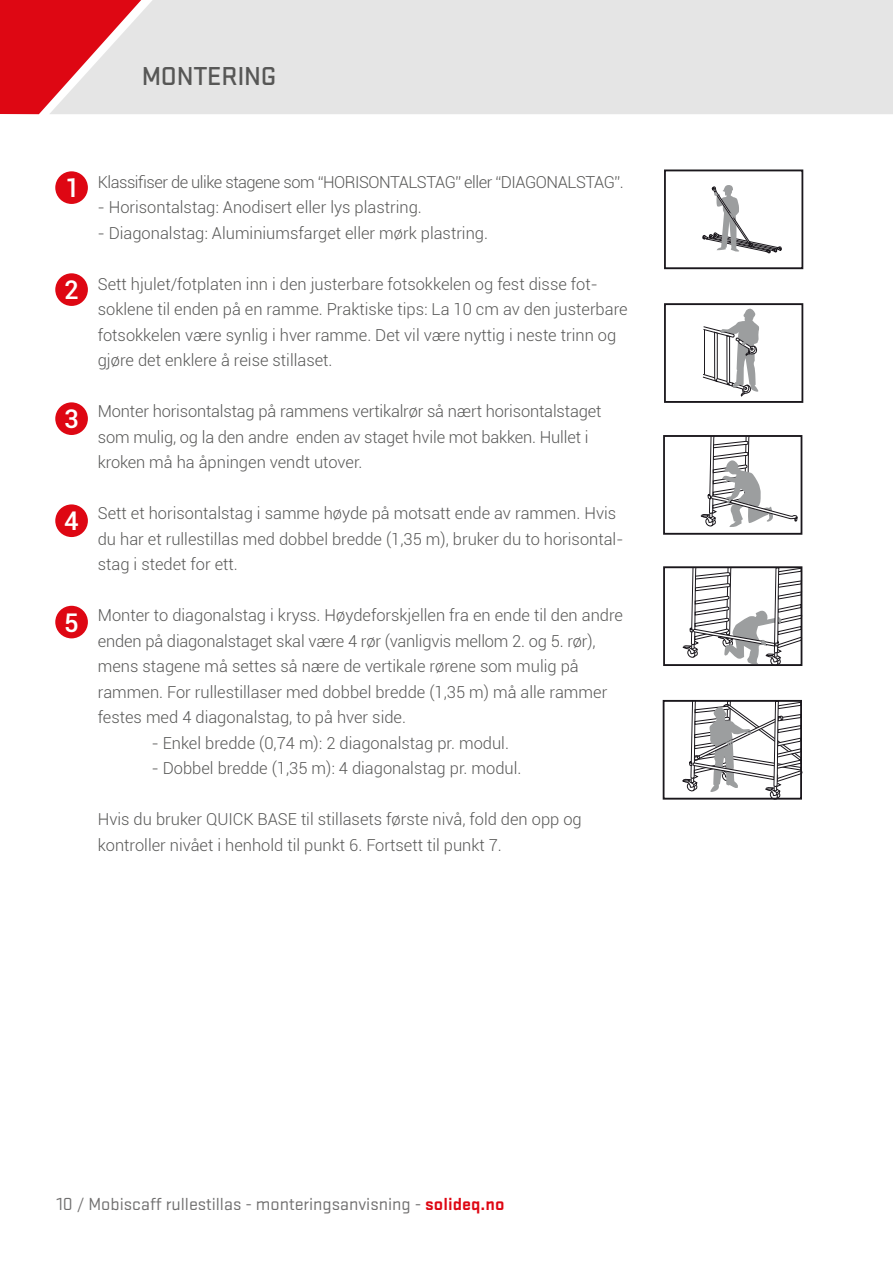
<style>
.page{position:relative;width:893px;height:1263px;background:#fff}
.page>*{position:absolute;margin:0;border:0;box-sizing:border-box;transform-origin:0 0}
.t1{font:500 27px "Stratum No 1";letter-spacing:-.01em;color:#575756}
.t2{font:500 25.8px "Roboto";color:#fff}
.t3{font:18.15px "Stratum No 2";color:#706f6f}
.t4{font:300 16.5px/25.5px "Roboto";color:#575756}
.t5{font:300 16.5px "Roboto";letter-spacing:-.03em;color:#575756}
.s1{font-weight:700;color:#de0713}
</style>
<div class="page">
<div style="left:157px;top:0;width:736px;height:114px;background:#e5e5e5"></div>
<svg style="left:0;top:0;width:157px;height:114px;background:#e2676e"></svg>
<svg style="left:664px;top:169px;width:140px;height:101px"></svg>
<svg style="left:664px;top:303px;width:140px;height:100px"></svg>
<svg style="left:663px;top:435px;width:140px;height:100px"></svg>
<svg style="left:663px;top:566px;width:140px;height:100px"></svg>
<svg style="left:662px;top:699px;width:141px;height:101px"></svg>
<div style="left:55px;top:171px;width:33px;height:33px;background:#de0713;border-radius:50%"></div>
<div style="left:55px;top:273px;width:33px;height:33px;background:#de0713;border-radius:50%"></div>
<div style="left:55px;top:402px;width:33px;height:33px;background:#de0713;border-radius:50%"></div>
<div style="left:55px;top:504px;width:33px;height:33px;background:#de0713;border-radius:50%"></div>
<div style="left:55px;top:606px;width:33px;height:32px;background:#de0713;border-radius:50%"></div>
<h1 class="t1" style="left:142px;top:61px;width:136px">MONTERING</h1>
<h2 class="t2" style="left:65px;top:170px;width:16px">1</h2>
<h2 class="t2" style="left:64px;top:272px;width:16px">2</h2>
<h2 class="t2" style="left:64px;top:401px;width:16px">3</h2>
<h2 class="t2" style="left:64px;top:503px;width:16px">4</h2>
<h2 class="t2" style="left:64px;top:604px;width:16px">5</h2>
<p class="t5" style="left:98px;top:171px;width:527px">Klassifiser de ulike stagene som “HORISONTALSTAG” eller “DIAGONALSTAG”.</p>
<p class="t4" style="left:98px;top:194px;width:326px">- Horisontalstag: Anodisert eller lys plastring.</p>
<p class="t4" style="left:98px;top:220px;width:392px">- Diagonalstag: Aluminiumsfarget eller mørk plastring.</p>
<p class="t4" style="left:98px;top:271px;width:531px">Sett hjulet/fotplaten inn i den justerbare fotsokkelen og fest disse fot&shy;soklene til enden på en ramme. Praktiske tips: La 10 cm av den justerbare fotsokkelen være synlig i hver ramme. Det vil være nyttig i neste trinn og gjøre det enklere å reise stillaset.</p>
<p class="t4" style="left:98px;top:398px;width:505px">Monter horisontalstag på rammens vertikalrør så nært horisontalstaget som mulig, og la den andre enden av staget hvile mot bakken. Hullet i kroken må ha åpningen vendt utover.</p>
<p class="t4" style="left:98px;top:500px;width:527px">Sett et horisontalstag i samme høyde på motsatt ende av rammen. Hvis du har et rullestillas med dobbel bredde (1,35 m), bruker du to horisontal&shy;stag i stedet for ett.</p>
<p class="t4" style="left:98px;top:602px;width:527px">Monter to diagonalstag i kryss. Høydeforskjellen fra en ende til den andre enden på diagonalstaget skal være 4 rør (vanligvis mellom 2. og 5. rør), mens stagene må settes så nære de vertikale rørene som mulig på rammen. For rullestillaser med dobbel bredde (1,35 m) må alle rammer festes med 4 diagonalstag, to på hver side.</p>
<p class="t4" style="left:152px;top:730px;width:359px">- Enkel bredde (0,74 m): 2 diagonalstag pr. modul.</p>
<p class="t4" style="left:152px;top:755px;width:371px">- Dobbel bredde (1,35 m): 4 diagonalstag pr. modul.</p>
<p class="t4" style="left:98px;top:806px;width:485px">Hvis du bruker QUICK BASE til stillasets første nivå, fold den opp og kontroller nivået i henhold til punkt 6. Fortsett til punkt 7.</p>
<p class="t3" style="left:57px;top:1193px;width:449px">10 / Mobiscaff rullestillas - monteringsanvisning - <span class="s1">solideq.no</span></p>
</div>
